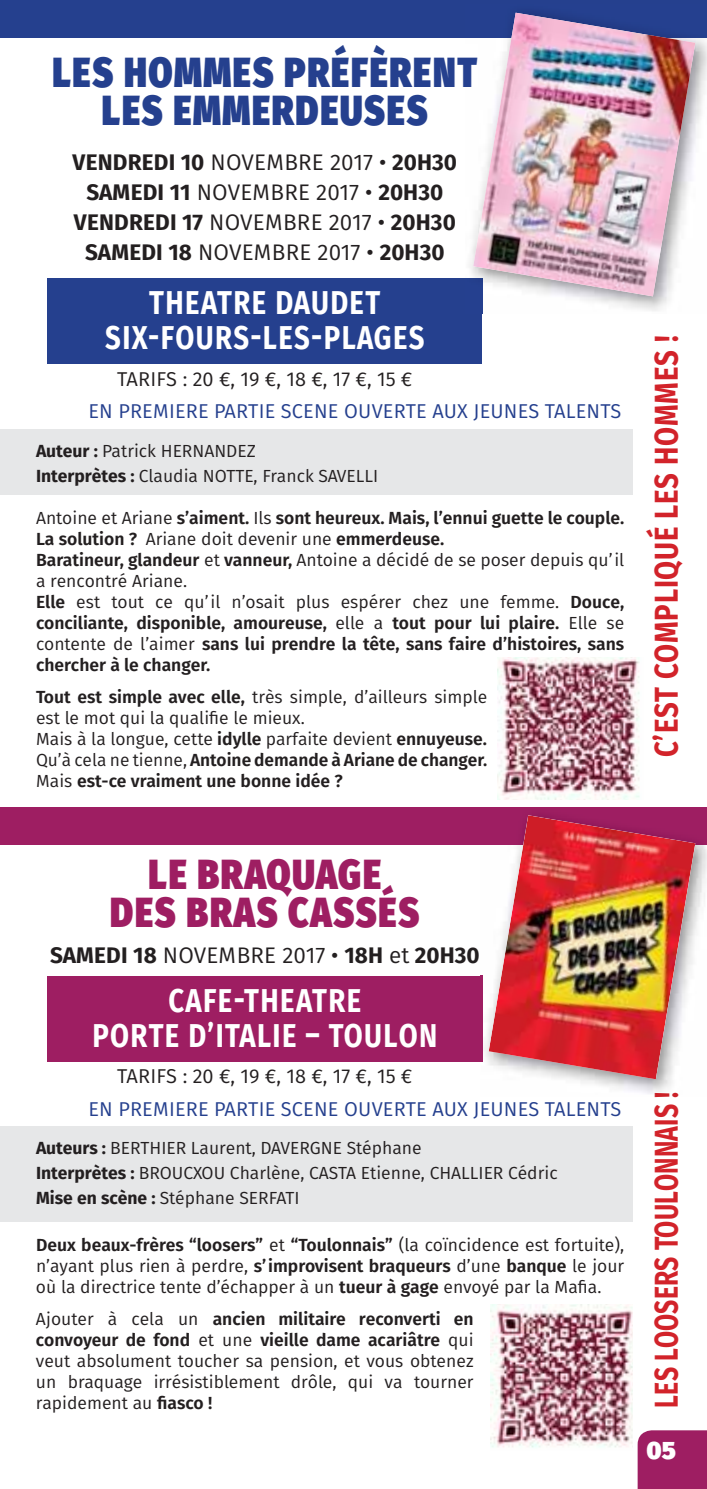
<style>
.page{position:relative;width:707px;height:1489px;background:#fff}
.page>*{position:absolute;margin:0;border:0;box-sizing:border-box;transform-origin:0 0}
.t1{font:900 42px/38.8px "Fira Sans";letter-spacing:.05em;color:#25408e;text-align:center;scale:.83 1}
.t2{font:900 42px/38.8px "Fira Sans";letter-spacing:.05em;color:#9e1e62;text-align:center;scale:.83 1}
.t3{font:700 33px/35px "Fira Sans";letter-spacing:.05em;color:#fff;text-align:center;scale:.83 1}
.t4{font:700 33px "Fira Sans";letter-spacing:.03em;color:#d2232a;scale:.83 1}
.t5{font:700 33px "Fira Sans";letter-spacing:.01em;color:#d2232a;scale:.75 1}
.t6{font:900 25px "Fira Sans";color:#fff}
.t7{font:700 22.5px/30px "Fira Sans";letter-spacing:.005em;color:#231f20;text-align:center}
.t8{font:20px "Fira Sans";letter-spacing:.01em;color:#25408e}
.t9{font:20px "Fira Sans";color:#231f20}
.t10{font:17.5px/21px "Fira Sans";color:#231f20}
.t11{font:600 17.5px/21px "Fira Sans";color:#231f20}
.s1{color:#25408f}
.s2{font-weight:400}
.s3{font-weight:700}
.s4{font-weight:600}
.s5{color:#cb2128}
</style>
<div class="page">
<div style="left:1px;top:429px;width:632px;height:66px;background:#e6e7e8"></div>
<div style="left:0;top:0;width:707px;height:38px;background:#25408e"></div>
<div style="left:638px;top:1430px;width:69px;height:58px;background:#9e1e62"></div>
<div style="left:47px;top:278px;width:435px;height:86px;background:#25408e"></div>
<div style="left:1px;top:807px;width:706px;height:37px;background:#9e1e62"></div>
<div style="left:47px;top:975px;width:435px;height:86px;background:#9e1e62"></div>
<div style="left:1px;top:1126px;width:632px;height:95px;background:#e6e7e8"></div>
<img style="left:497px;top:657px;width:143px;height:142px">
<img style="left:491px;top:1304px;width:142px;height:144px">
<img style="left:469px;top:12px;width:238px;height:302px">
<img style="left:469px;top:44px;width:4px;height:42px">
<img style="left:469px;top:278px;width:13px;height:36px">
<img style="left:473px;top:13px;width:222px;height:283px">
<img style="left:481px;top:844px;width:226px;height:250px">
<img style="left:481px;top:975px;width:1px;height:86px">
<img style="left:654px;top:1092px;width:24px;height:2px">
<img style="left:489px;top:815px;width:206px;height:264px">
<h1 class="t1" style="left:52px;top:60px;width:513px">LES HOMMES PRÉFÈREN<span class="s1">T<br></span>LES EMMERDEUSES</h1>
<p class="t7" style="left:73px;top:151px;width:386px">VENDREDI 10 <span class="s2">NOVEMBRE 2017</span> <span class="s2">•</span> 20H30<br>SAMEDI 11 <span class="s2">NOVEMBRE 2017</span> <span class="s2">•</span> 20H30<br>VENDREDI 17 <span class="s2">NOVEMBRE 2017</span> <span class="s2">•</span> 20H30<br>SAMEDI 18 <span class="s2">NOVEMBRE 2017</span> <span class="s2">•</span> 20H30</p>
<h2 class="t3" style="left:105px;top:291px;width:386px">THEATRE DAUDET<br>SIX-FOURS-LES-PLAGES</h2>
<p class="t9" style="left:117px;top:369px;width:297px">TARIFS : 20 €, 19 €, 18 €, 17 €, 15 €</p>
<p class="t8" style="left:88px;top:401px;width:534px">EN PREMIERE PARTIE SCENE OUVERTE AUX JEUNES TALENTS</p>
<p class="t10" style="left:36px;top:439px;width:344px;line-height:25px"><span class="s3">Auteur :</span> Patrick HERNANDEZ<br><span class="s3">Interprètes :</span> Claudia NOTTE, Franck SAVELLI</p>
<p class="t11" style="left:36px;top:508px;width:590px"><span class="s2">Antoine et Ariane</span> s’aiment. <span class="s2">Ils</span> sont heureux. Mais, l’ennui guette le couple.<br>La solution ? <span class="s2">Ariane doit devenir une</span> emmerdeuse.<br>Baratineur, glandeur <span class="s2">et</span> vanneur, <span class="s2">Antoine a décidé de se poser depuis qu’il a rencontré Ariane.<br></span>Elle <span class="s2">est tout ce qu’il n’osait plus espérer chez une femme.</span> Douce, conciliante, disponible, amoureuse, <span class="s2">elle a</span> tout pour lui plaire. <span class="s2">Elle se contente de l’aimer</span> sans lui prendre la tête, sans faire d’histoires, sans chercher à le changer.</p>
<p class="t10" style="left:36px;top:687px;width:453px"><span class="s4">Tout est simple avec elle,</span> très simple, d’ailleurs simple est le mot qui la qualifie le mieux.<br>Mais à la longue, cette <span class="s4">idylle</span> parfaite devient <span class="s4">ennuyeuse.<br></span>Qu’à cela ne tienne, <span class="s4">Antoine demande à Ariane de changer.<br></span>Mais <span class="s4">est-ce vraiment une bonne idée ?</span></p>
<h2 class="t4" style="left:655px;top:757px;width:509px;rotate:-90deg">C’EST COMPLIQUÉ LES HOMMES !</h2>
<h1 class="t2" style="left:110px;top:861px;width:374px">LE BRAQUAGE<br>DES BRAS CASSÉS</h1>
<p class="t7" style="left:50px;top:944px;width:431px">SAMEDI 18 <span class="s2">NOVEMBRE 2017</span> <span class="s2">•</span> 18H <span class="s2">et</span> 20H30</p>
<h2 class="t3" style="left:92px;top:988px;width:417px">CAFE-THEATRE<br>PORTE D’ITALIE – TOULON</h2>
<p class="t9" style="left:117px;top:1066px;width:297px">TARIFS : 20 €, 19 €, 18 €, 17 €, 15 €</p>
<p class="t8" style="left:88px;top:1098px;width:534px">EN PREMIERE PARTIE SCENE OUVERTE AUX JEUNES TALENTS</p>
<p class="t10" style="left:36px;top:1136px;width:523px;line-height:25px"><span class="s3">Auteurs :</span> BERTHIER Laurent, DAVERGNE Stéphane<br><span class="s3">Interprètes :</span> BROUCXOU Charlène, CASTA Etienne, CHALLIER Cédric<br><span class="s3">Mise en scène :</span> Stéphane SERFATI</p>
<p class="t10" style="left:36px;top:1235px;width:590px;text-align:justify"><span class="s4">Deux beaux-frères “loosers”</span> et <span class="s4">“Toulonnais”</span> (la coïncidence est fortuite), n’ayant plus rien à perdre, <span class="s4">s’improvisent braqueurs</span> d’une <span class="s4">banque</span> le jour où la directrice tente d’échapper à un <span class="s4">tueur à gage</span> envoyé par la Mafia.</p>
<p class="t10" style="left:36px;top:1308px;width:439px;text-align:justify">Ajouter à cela un <span class="s4">ancien militaire reconverti en convoyeur de fond</span> et une <span class="s4">vieille dame acariâtre</span> qui veut absolument toucher sa pension, et vous obtenez un braquage irrésistiblement drôle, qui va tourner rapidement au <span class="s4">fiasco !</span></p>
<h2 class="t5" style="left:655px;top:1407px;width:422px;rotate:-90deg">LES LOOSERS TOULONNAIS <span class="s5">!</span></h2>
<h3 class="t6" style="left:646px;top:1441px;width:31px">05</h3>
</div>
